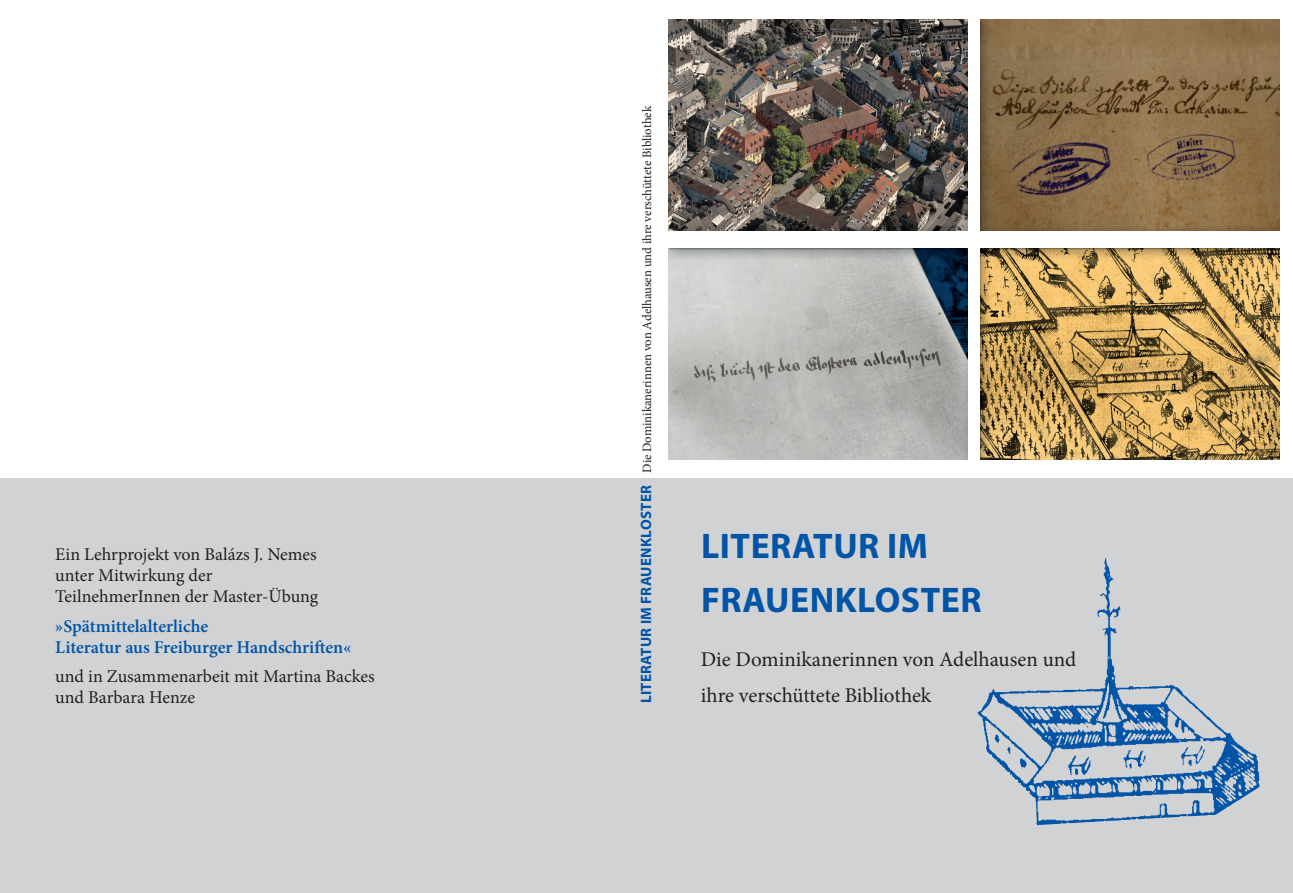
<style>
.page{position:relative;width:1293px;height:893px;background:#fff}
.page>*{position:absolute;margin:0;border:0;box-sizing:border-box;transform-origin:0 0}
.t1{font:700 35.7px "Myriad Pro";letter-spacing:.015em;color:#0154a6}
.t2{font:21px/36px "Minion Pro";letter-spacing:-.005em;color:#231f20}
.Fließtext_ohne_Einzu{font:18px/21px "Minion Pro";color:#231f20}
.Fließtext_ohne_Einzu-2{font:600 18px/21px "Minion Pro";letter-spacing:-.005em;color:#0154a6}
.t3{font:12.75px "Minion Pro";letter-spacing:-.005em;color:#231f20}
.s1{font-family:"Myriad Pro";font-weight:700;font-size:15px;color:#0154a6}
</style>
<div class="page">
<img style="left:668px;top:249px;width:299px;height:210px">
<div style="left:0;top:478px;width:1293px;height:415px;background:#d1d2d4"></div>
<img style="left:977px;top:558px;width:283px;height:268px">
<img style="left:668px;top:20px;width:299px;height:210px">
<img style="left:980px;top:20px;width:299px;height:210px">
<img style="left:980px;top:249px;width:299px;height:210px">
<p class="Fließtext_ohne_Einzu" style="left:55px;top:544px;width:265px">Ein Lehrprojekt von Balázs J. Nemes unter Mitwirkung der<br>TeilnehmerInnen der Master-Übung</p>
<p class="Fließtext_ohne_Einzu-2" style="left:55px;top:615px;width:297px">»Spätmittelalterliche<br>Literatur aus Freiburger Handschriften«</p>
<p class="Fließtext_ohne_Einzu" style="left:55px;top:666px;width:321px">und in Zusammenarbeit mit Martina Backes und Barbara Henze</p>
<p class="t3" style="left:638px;top:703px;width:599px;rotate:-90deg"><span class="s1">LITERATUR IM FRAUENKLOSTER</span> Die Dominikanerinnen von Adelhausen und ihre verschüttete Bibliothek</p>
<p class="t1" style="left:701px;top:523px;width:228px">LITERATUR IM</p>
<p class="t1" style="left:701px;top:577px;width:282px">FRAUENKLOSTER</p>
<p class="t2" style="left:701px;top:641px;width:377px">Die Dominikanerinnen von Adelhausen und ihre verschüttete Bibliothek</p>
</div>
